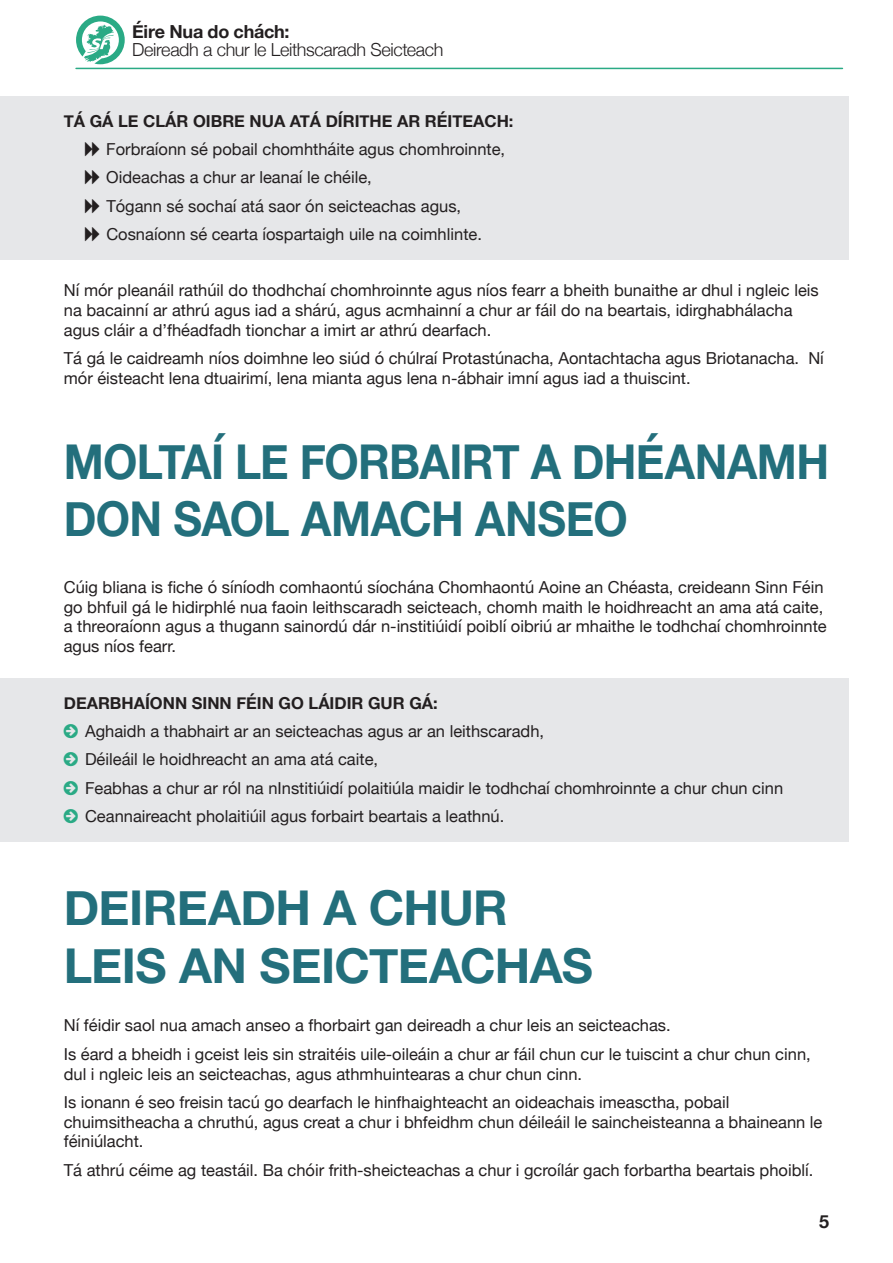
<style>
.page{position:relative;width:893px;height:1263px;background:#fff}
.page>*{position:absolute;margin:0;border:0;box-sizing:border-box;transform-origin:0 0}
.t1{font:700 48px/57.6px "Helvetica Neue";letter-spacing:-.015em;color:#236f7c;scale:.92 1}
.t2{font:700 48px/57.6px "Helvetica Neue";letter-spacing:-.015em;color:#236f7c}
.t3{font:300 18px "Helvetica Neue";letter-spacing:-.02em;color:#231f20}
.t4{font:700 18px "Helvetica Neue";letter-spacing:-.015em;color:#231f20}
.t5{font:16.5px/28.3px "Helvetica Neue";color:#231f20}
.t6{font:700 16.5px "Helvetica Neue";color:#231f20}
</style>
<div class="page">
<div style="left:0;top:678px;width:848px;height:164px;background:#e6e7e9"></div>
<div style="left:0;top:96px;width:848px;height:163px;background:#e6e7e9"></div>
<svg style="left:76px;top:16px;width:49px;height:48px"></svg>
<hr style="left:76px;top:68px;width:766px;height:1px;background:#2aaa85">
<p class="t4" style="left:132px;top:18px;width:159px">Éire Nua do chách:</p>
<p class="t3" style="left:132px;top:35px;width:313px">Deireadh a chur le Leithscaradh Seicteach</p>
<p class="t6" style="left:64px;top:108px;width:451px">TÁ GÁ LE CLÁR OIBRE NUA ATÁ DÍRITHE AR RÉITEACH:</p>
<p class="t5" style="left:106px;top:136px;width:400px">Forbraíonn sé pobail chomhtháite agus chomhroinnte, Oideachas a chur ar leanaí le chéile,<br>Tógann sé sochaí atá saor ón seicteachas agus, Cosnaíonn sé cearta íospartaigh uile na coimhlinte.</p>
<p class="t5" style="left:64px;top:282px;width:756px;line-height:19.8px">Ní mór pleanáil rathúil do thodhchaí chomhroinnte agus níos fearr a bheith bunaithe ar dhul i ngleic leis na bacainní ar athrú agus iad a shárú, agus acmhainní a chur ar fáil do na beartais, idirghabhálacha agus cláir a d’fhéadfadh tionchar a imirt ar athrú dearfach.</p>
<p class="t5" style="left:64px;top:350px;width:762px;line-height:19.8px">Tá gá le caidreamh níos doimhne leo siúd ó chúlraí Protastúnacha, Aontachtacha agus Briotanacha. Ní mór éisteacht lena dtuairimí, lena mianta agus lena n-ábhair imní agus iad a thuiscint.</p>
<h1 class="t1" style="left:64px;top:434px;width:833px">MOLTAÍ LE FORBAIRT A DHÉANAMH<br>DON SAOL AMACH ANSEO</h1>
<p class="t5" style="left:64px;top:578px;width:764px;line-height:19.8px">Cúig bliana is fiche ó síníodh comhaontú síochána Chomhaontú Aoine an Chéasta, creideann Sinn Féin go bhfuil gá le hidirphlé nua faoin leithscaradh seicteach, chomh maith le hoidhreacht an ama atá caite, a threoraíonn agus a thugann sainordú dár n-institiúidí poiblí oibriú ar mhaithe le todhchaí chomhroinnte agus níos fearr.</p>
<p class="t6" style="left:64px;top:690px;width:375px">DEARBHAÍONN SINN FÉIN GO LÁIDIR GUR GÁ:</p>
<p class="t5" style="left:85px;top:718px;width:700px">Aghaidh a thabhairt ar an seicteachas agus ar an leithscaradh,<br>Déileáil le hoidhreacht an ama atá caite,<br>Feabhas a chur ar ról na nInstitiúidí polaitiúla maidir le todhchaí chomhroinnte a chur chun cinn Ceannaireacht pholaitiúil agus forbairt beartais a leathnú.</p>
<h1 class="t2" style="left:64px;top:880px;width:531px">DEIREADH A CHUR<br>LEIS AN SEICTEACHAS</h1>
<p class="t5" style="left:64px;top:1012px;width:748px">Ní féidir saol nua amach anseo a fhorbairt gan deireadh a chur leis an seicteachas.<br>Is éard a bheidh i gceist leis sin straitéis uile-oileáin a chur ar fáil chun cur le tuiscint a chur chun cinn,</p>
<p class="t5" style="left:64px;top:1060px;width:667px">dul i ngleic leis an seicteachas, agus athmhuintearas a chur chun cinn.<br>Is ionann é seo freisin tacú go dearfach le hinfhaighteacht an oideachais imeasctha, pobail</p>
<p class="t5" style="left:64px;top:1113px;width:760px;line-height:19.8px">chuimsitheacha a chruthú, agus creat a chur i bhfeidhm chun déileáil le saincheisteanna a bhaineann le féiniúlacht.</p>
<p class="t5" style="left:64px;top:1157px;width:751px">Tá athrú céime ag teastáil. Ba chóir frith-sheicteachas a chur i gcroílár gach forbartha beartais phoiblí.</p>
<p class="t4" style="left:819px;top:1207px;width:12px">5</p>
</div>
